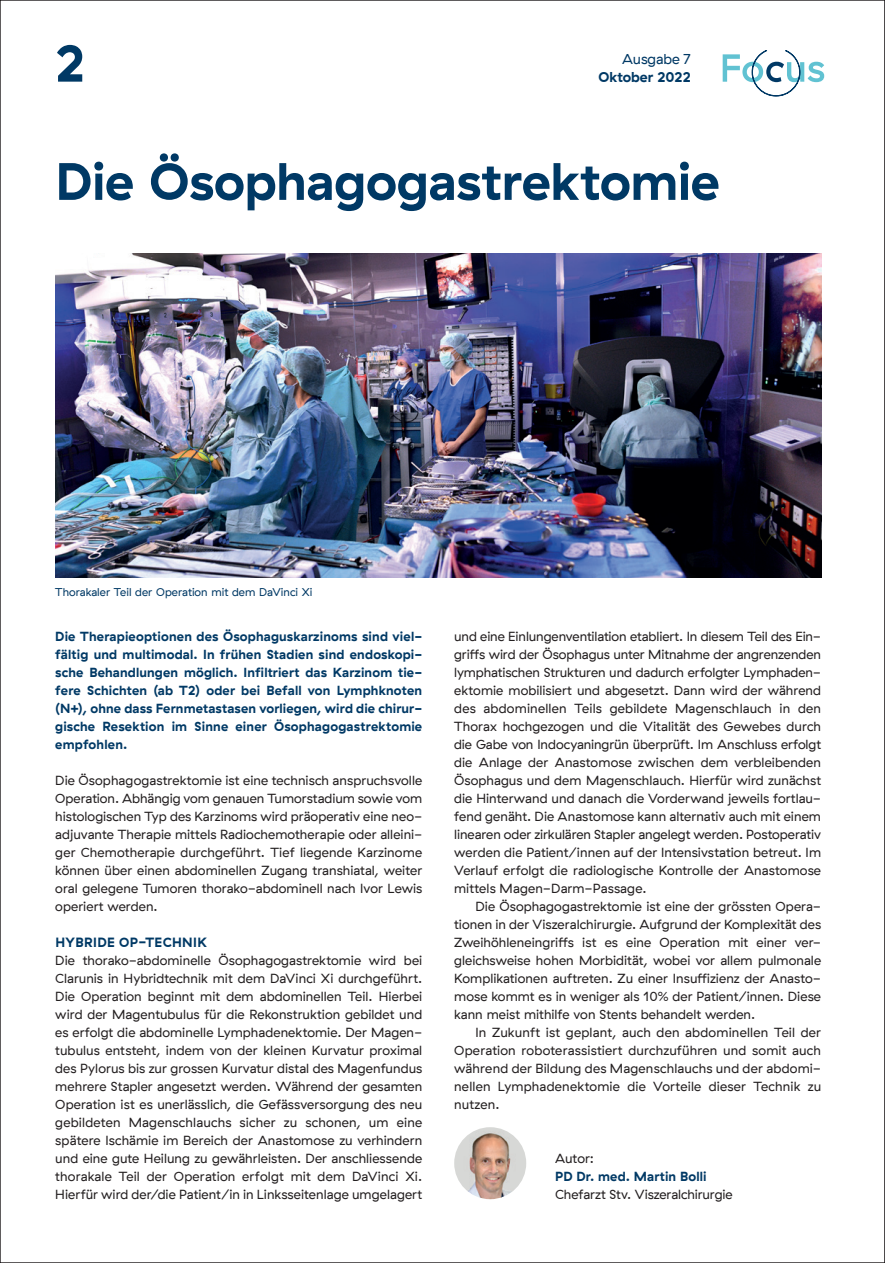
<style>
.page{position:relative;width:885px;height:1263px;background:#fff}
.page>*{position:absolute;margin:0;border:0;box-sizing:border-box;transform-origin:0 0}
.t1{font:700 52.5px "GT Haptik";letter-spacing:-.01em;color:#003965}
.t2{font:700 14.25px "GT Haptik";color:#003965}
.t3{font:14.25px "GT Haptik";color:#003965}
.t4{font:700 13.35px "GT Haptik";letter-spacing:.03em;color:#003965}
.t5{font:13.2px/18px "GT Haptik";color:#231f20;text-align:justify}
.t6{font:700 13.2px/18px "GT Haptik";letter-spacing:.01em;color:#003965;text-align:justify}
.t7{font:11.25px "GT Haptik";color:#003965}
</style>
<div class="page">
<svg style="left:722px;top:50px;width:102px;height:46px"></svg>
<img style="left:454px;top:1127px;width:72px;height:72px;border-radius:36px">
<img style="left:55px;top:254px;width:766px;height:324px">
<svg style="left:884px;top:0;width:1px;height:1263px"></svg>
<h1 class="t1" style="left:55px;top:32px;width:31px">2</h1>
<p class="t3" style="left:622px;top:51px;width:70px">Ausgabe 7</p>
<p class="t2" style="left:598px;top:68px;width:94px">Oktober 2022</p>
<h1 class="t1" style="left:55px;top:150px;width:666px">Die Ösophagogastrektomie</h1>
<p class="t7" style="left:55px;top:585px;width:259px">Thorakaler Teil der Operation mit dem DaVinci Xi</p>
<p class="t6" style="left:55px;top:627px;width:368px">Die Therapieoptionen des Ösophaguskarzinoms sind viel&shy;fältig und multimodal. In frühen Stadien sind endoskopi&shy;sche Behandlungen möglich. Infiltriert das Karzinom tie&shy;fere Schichten (ab T2) oder bei Befall von Lymphknoten (N+), ohne dass Fernmetastasen vorliegen, wird die chirur&shy;gische Resektion im Sinne einer Ösophagogastrektomie empfohlen.</p>
<p class="t5" style="left:55px;top:771px;width:368px">Die Ösophagogastrektomie ist eine technisch anspruchsvolle Operation. Abhängig vom genauen Tumorstadium sowie vom histologischen Typ des Karzinoms wird präoperativ eine neo&shy;adjuvante Therapie mittels Radiochemotherapie oder alleini&shy;ger Chemotherapie durchgeführt. Tief liegende Karzinome können über einen abdominellen Zugang transhiatal, weiter oral gelegene Tumoren thorako-abdominell nach Ivor Lewis operiert werden.</p>
<p class="t4" style="left:55px;top:934px;width:153px">HYBRIDE OP-TECHNIK</p>
<p class="t5" style="left:55px;top:951px;width:368px">Die thorako-abdominelle Ösophagogastrektomie wird bei Clarunis in Hybridtechnik mit dem DaVinci Xi durchgeführt.<br>Die Operation beginnt mit dem abdominellen Teil. Hierbei wird der Magentubulus für die Rekonstruktion gebildet und es erfolgt die abdominelle Lymphadenektomie. Der Magen&shy;tubulus entsteht, indem von der kleinen Kurvatur proximal des Pylorus bis zur grossen Kurvatur distal des Magenfundus mehrere Stapler angesetzt werden. Während der gesamten Operation ist es unerlässlich, die Gefässversorgung des neu gebildeten Magenschlauchs sicher zu schonen, um eine spätere Ischämie im Bereich der Anastomose zu verhindern und eine gute Heilung zu gewährleisten. Der anschliessende thorakale Teil der Operation erfolgt mit dem DaVinci Xi.<br>Hierfür wird der/die Patient/in in Linksseitenlage umgelagert</p>
<p class="t5" style="left:454px;top:627px;width:368px;text-align:left">und eine Einlungenventilation etabliert. In diesem Teil des Ein&shy;griffs wird der Ösophagus unter Mitnahme der angrenzenden lymphatischen Strukturen und dadurch erfolgter Lymphaden-- ektomie mobilisiert und abgesetzt. Dann wird der während des abdominellen Teils gebildete Magenschlauch in den Thorax hochgezogen und die Vitalität des Gewebes durch die Gabe von Indocyaningrün überprüft. Im Anschluss erfolgt die Anlage der Anastomose zwischen dem verbleibenden Ösophagus und dem Magenschlauch. Hierfür wird zunächst die Hinterwand und danach die Vorderwand jeweils fortlau&shy;fend genäht. Die Anastomose kann alternativ auch mit einem linearen oder zirkulären Stapler angelegt werden. Postoperativ werden die Patient/innen auf der Intensivstation betreut. Im Verlauf erfolgt die radiologische Kontrolle der Anastomose mittels Magen-Darm-Passage.</p>
<p class="t5" style="left:454px;top:897px;width:368px;text-indent:21px">Die Ösophagogastrektomie ist eine der grössten Opera&shy;tionen in der Viszeralchirurgie. Aufgrund der Komplexität des Zweihöhleneingriffs ist es eine Operation mit einer ver&shy;gleichsweise hohen Morbidität, wobei vor allem pulmonale Komplikationen auftreten. Zu einer Insuffizienz der Anasto&shy;mose kommt es in weniger als 10% der Patient/innen. Diese kann meist mithilfe von Stents behandelt werden.</p>
<p class="t5" style="left:454px;top:1023px;width:368px;text-indent:21px">In Zukunft ist geplant, auch den abdominellen Teil der Operation roboterassistiert durchzuführen und somit auch während der Bildung des Magenschlauchs und der abdomi&shy;nellen Lymphadenektomie die Vorteile dieser Technik zu nutzen.</p>
<p class="t5" style="left:555px;top:1149px;width:40px">Autor:</p>
<p class="t6" style="left:555px;top:1167px;width:153px">PD Dr. med. Martin Bolli</p>
<p class="t5" style="left:555px;top:1185px;width:179px">Chefarzt Stv. Viszeralchirurgie</p>
</div>
